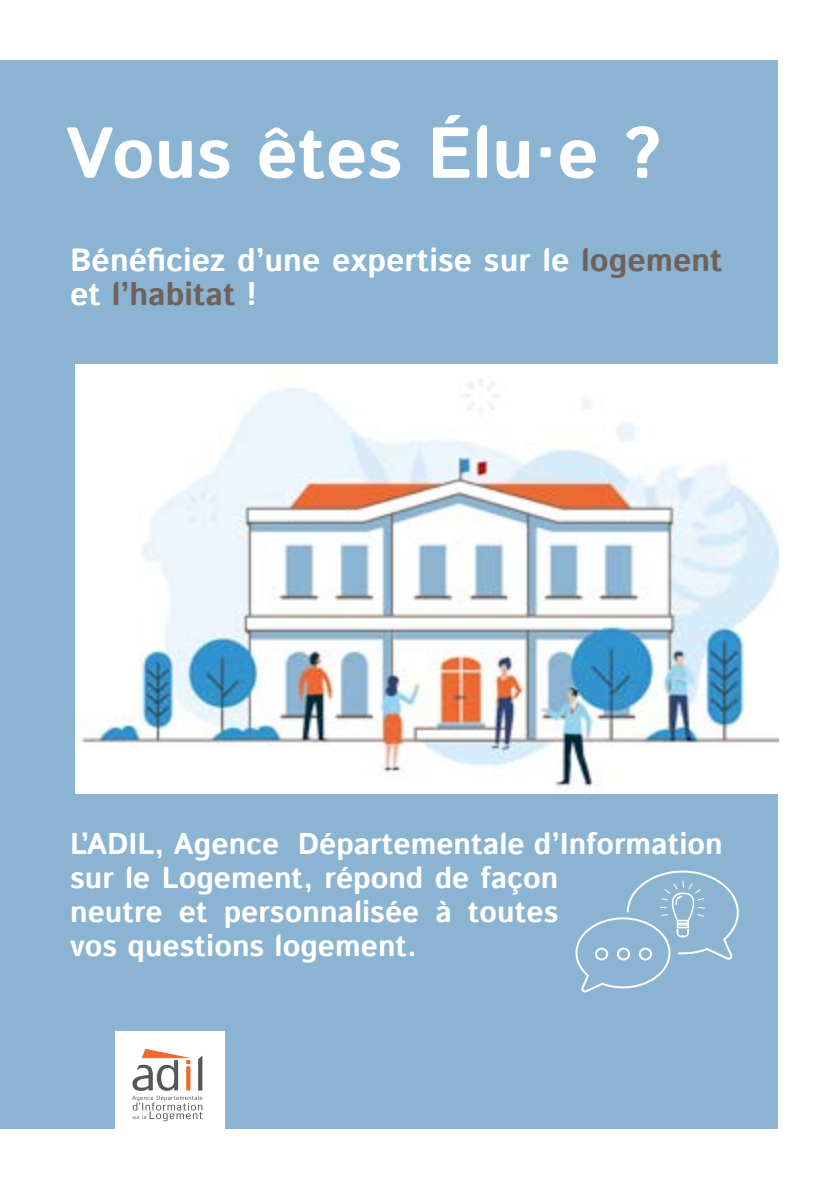
<style>
.page{position:relative;width:840px;height:1191px;background:#fff}
.page>*{position:absolute;margin:0;border:0;box-sizing:border-box;transform-origin:0 0}
.t1{font:700 72px "Istok";color:#fff}
.t2{font:700 32px/34px "Istok";color:#fff}
.t3{font:700 30px/34px "Istok";color:#fff}
.s1{color:#706159}
</style>
<div class="page">
<div style="left:0;top:60px;width:776px;height:1068px;background:#8bb4d2"></div>
<div style="left:115px;top:1031px;width:109px;height:160px;background:#fff"></div>
<svg style="left:132px;top:1048px;width:70px;height:73px"></svg>
<svg style="left:575px;top:870px;width:164px;height:123px"></svg>
<img style="left:76px;top:365px;width:702px;height:428px">
<h1 class="t1" style="left:66px;top:105px;width:597px">Vous êtes Élu·e ?</h1>
<p class="t2" style="left:70px;top:243px;width:653px">Bénéficiez d’une expertise sur le <span class="s1">logement </span>et <span class="s1">l’habitat</span> !</p>
<p class="t3" style="left:70px;top:826px;width:653px">L’ADIL, Agence Départementale d’Information sur le Logement, répond de façon<br>neutre et personnalisée à toutes<br>vos questions logement.</p>
</div>
